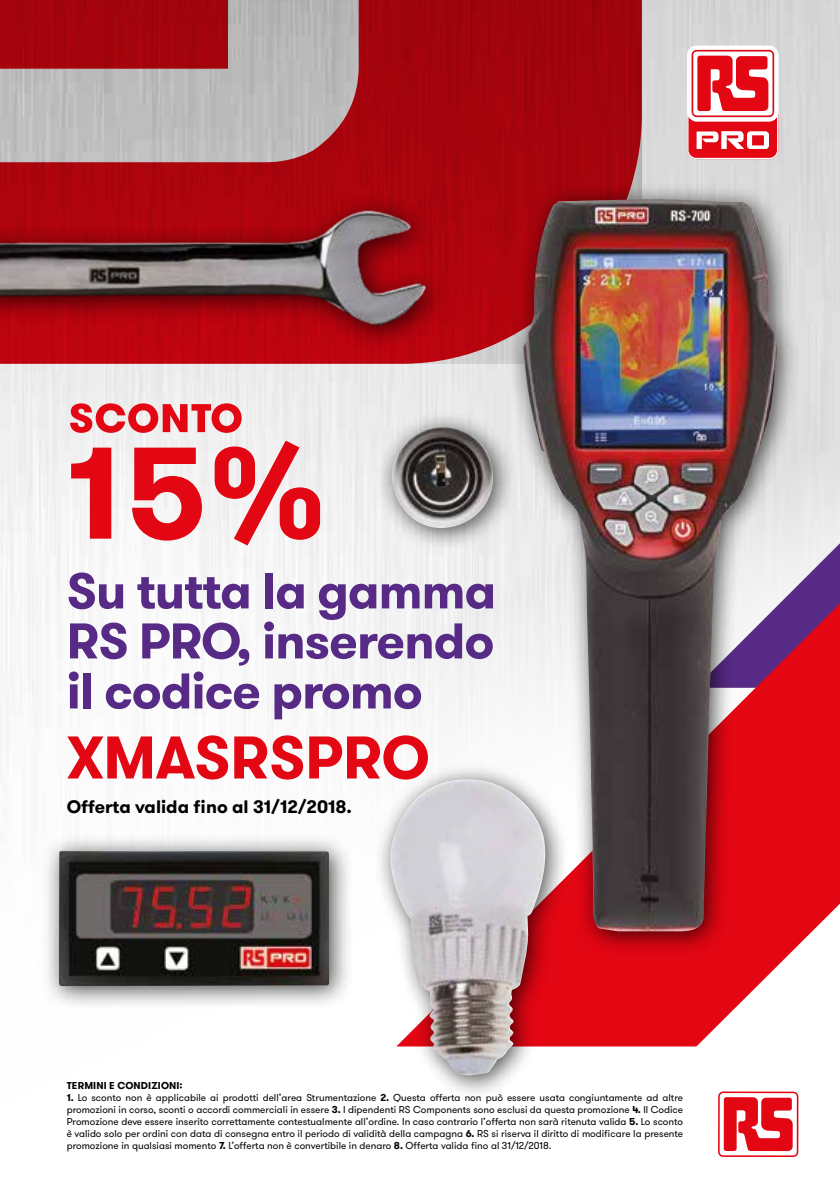
<style>
.page{position:relative;width:840px;height:1191px;background:#fff}
.page>*{position:absolute;margin:0;border:0;box-sizing:border-box;transform-origin:0 0}
.t1{font:700 130px "GT Walsheim Pro";color:#e30613}
.t2{font:700 60px "GT Walsheim Pro";letter-spacing:-.005em;color:#e30613}
.t3{font:700 50px/50px "GT Walsheim Pro";letter-spacing:-.02em;color:#572a86;text-align:justify}
.t4{font:700 50px "GT Walsheim Pro";letter-spacing:-.04em;color:#e30613}
.t5{font:700 18px "GT Walsheim Pro";color:#000}
.t6{font:10px/12px "GT Walsheim Pro";color:#000;text-align:justify}
.t7{font:700 10px "GT Walsheim Pro";letter-spacing:.015em;color:#000}
.s1{font-weight:700}
</style>
<div class="page">
<img style="left:0;top:0;width:839px;height:1047px">
<svg style="left:800px;top:543px;width:39px;height:60px"></svg>
<svg style="left:396px;top:603px;width:443px;height:443px"></svg>
<svg style="left:0;top:0;width:641px;height:364px;background:#ac484e"></svg>
<svg style="left:718px;top:1091px;width:81px;height:66px"></svg>
<div style="left:506px;top:182px;width:294px;height:774px;background:#000;opacity:.7"></div>
<img style="left:523px;top:199px;width:255px;height:732px">
<div style="left:373px;top:762px;width:196px;height:337px;background:#000;opacity:.7"></div>
<img style="left:387px;top:779px;width:163px;height:297px">
<div style="left:375px;top:410px;width:142px;height:142px;background:#000;opacity:.7"></div>
<img style="left:390px;top:427px;width:103px;height:101px">
<div style="left:42px;top:833px;width:311px;height:177px;background:#000;opacity:.7"></div>
<img style="left:59px;top:850px;width:270px;height:136px">
<img style="left:0;top:162px;width:490px;height:241px">
<svg style="left:686px;top:46px;width:92px;height:113px"></svg>
<h3 class="t4" style="left:67px;top:382px;width:178px">sconto</h3>
<h1 class="t1" style="left:67px;top:408px;width:263px">15%</h1>
<h3 class="t3" style="left:67px;top:566px;width:431px">Su tutta la gamma RS PRO, inserendo il codice promo</h3>
<h2 class="t2" style="left:67px;top:718px;width:364px">XMASRSPRO</h2>
<h3 class="t5" style="left:67px;top:795px;width:286px">Offerta valida fino al 31/12/2018.</h3>
<p class="t7" style="left:67px;top:1079px;width:117px">TERMINI E CONDIZIONI:</p>
<p class="t6" style="left:67px;top:1092px;width:617px"><span class="s1">1.</span> Lo sconto non è applicabile ai prodotti dell’area Strumentazione <span class="s1">2.</span> Questa offerta non può essere usata congiuntamente ad altre promozioni in corso, sconti o accordi commerciali in essere <span class="s1">3.</span> I dipendenti RS Components sono esclusi da questa promozione <span class="s1">4.</span> Il Codice Promozione deve essere inserito correttamente contestualmente all’ordine. In caso contrario l’offerta non sarà ritenuta valida <span class="s1">5.</span> Lo sconto è valido solo per ordini con data di consegna entro il periodo di validità della campagna <span class="s1">6.</span> RS si riserva il diritto di modificare la presente promozione in qualsiasi momento <span class="s1">7.</span> L’offerta non è convertibile in denaro <span class="s1">8.</span> Offerta valida fino al 31/12/2018.</p>
</div>
